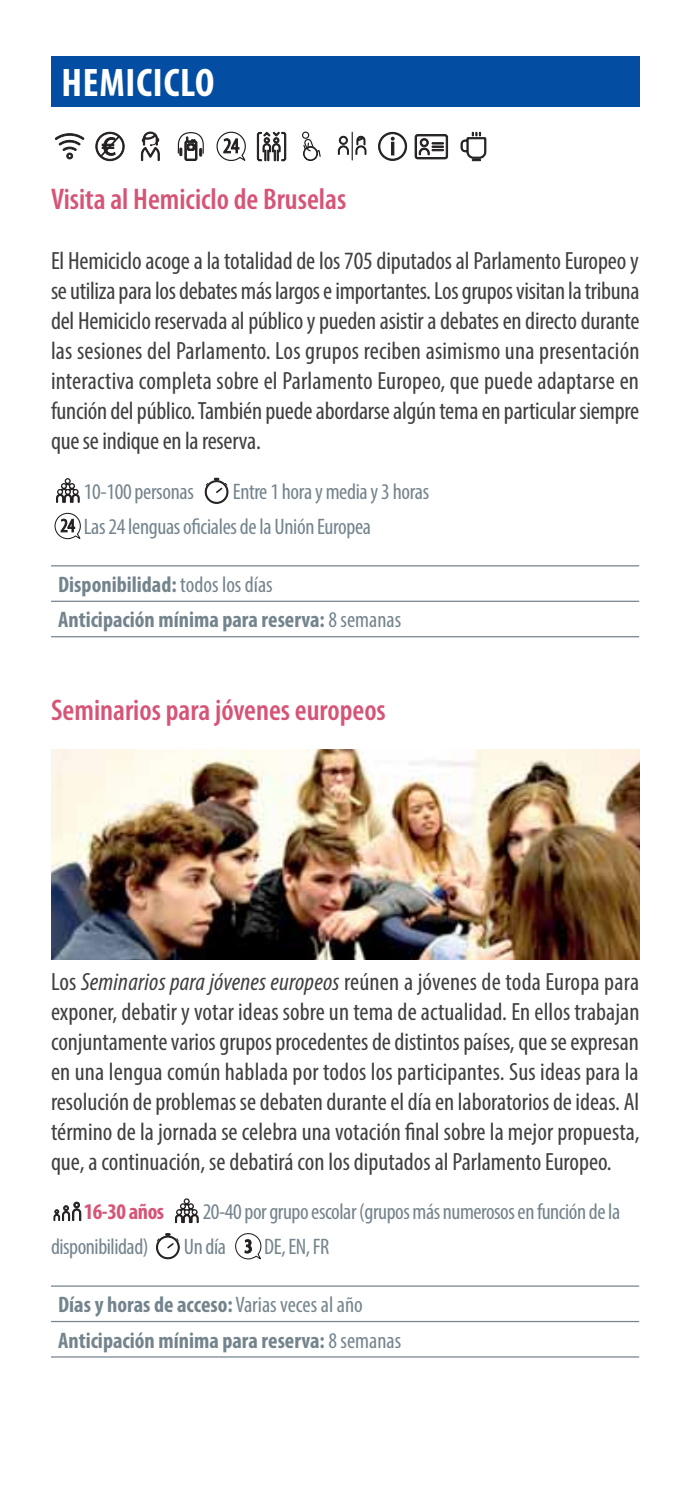
<style>
.page{position:relative;width:685px;height:1488px;background:#fff}
.page>*{position:absolute;margin:0;border:0;box-sizing:border-box;transform-origin:0 0}
.t1{font:700 condensed 40px "Myriad Pro";letter-spacing:.02em;color:#fff}
.t2{font:600 condensed 30px "Myriad Pro";color:#d65476}
.t3{font:condensed 25px/30px "Myriad Pro";letter-spacing:-.01em;color:#404041;text-align:justify}
.t4{font:condensed 22.5px/35.2px "Myriad Pro";letter-spacing:-.02em;color:#74848d}
.t5{font:700 condensed 22.5px/35.5px "Myriad Pro";color:#74848d}
.t6{font:700 condensed 22.5px "Myriad Pro";letter-spacing:-.02em;color:#d65476}
.s1{font-weight:400}
.s2{font-style:italic}
</style>
<div class="page">
<div style="left:51px;top:56px;width:588px;height:50px;background:#034ea2"></div>
<svg style="left:379px;top:132px;width:28px;height:28px"></svg>
<div style="left:380px;top:133px;width:26px;height:26px;border:1px solid #231f20;border-radius:50%"></div>
<div style="left:378px;top:132px;width:29px;height:29px;border:1px solid #231f20;border-radius:50%"></div>
<svg style="left:461px;top:132px;width:25px;height:29px"></svg>
<svg style="left:338px;top:132px;width:28px;height:28px"></svg>
<div style="left:415px;top:134px;width:33px;height:25px;border:1px solid #231f20;border-radius:3px"></div>
<svg style="left:415px;top:135px;width:33px;height:24px"></svg>
<svg style="left:257px;top:132px;width:29px;height:29px"></svg>
<div style="left:302px;top:132px;width:7px;height:7px;border:1px solid #221f20;border-radius:50%"></div>
<svg style="left:302px;top:137px;width:19px;height:24px"></svg>
<svg style="left:216px;top:131px;width:30px;height:30px"></svg>
<svg style="left:177px;top:132px;width:27px;height:29px"></svg>
<svg style="left:141px;top:132px;width:18px;height:29px"></svg>
<svg style="left:96px;top:132px;width:28px;height:29px"></svg>
<svg style="left:55px;top:133px;width:29px;height:26px"></svg>
<svg style="left:56px;top:478px;width:23px;height:24px"></svg>
<div style="left:205px;top:480px;width:23px;height:24px;border:1px solid #221f20;border-radius:50%"></div>
<svg style="left:205px;top:478px;width:23px;height:25px"></svg>
<svg style="left:54px;top:512px;width:27px;height:28px"></svg>
<hr style="left:51px;top:565px;width:588px;height:1px;background:#74848d">
<hr style="left:51px;top:600px;width:588px;height:2px;background:#74848d">
<hr style="left:51px;top:636px;width:588px;height:1px;background:#74848d">
<svg style="left:54px;top:1202px;width:27px;height:18px"></svg>
<svg style="left:175px;top:1198px;width:23px;height:24px"></svg>
<div style="left:156px;top:1235px;width:24px;height:24px;border:1px solid #221f20;border-radius:50%"></div>
<svg style="left:156px;top:1233px;width:24px;height:25px"></svg>
<svg style="left:235px;top:1233px;width:27px;height:27px"></svg>
<hr style="left:51px;top:1320px;width:588px;height:2px;background:#74848d">
<hr style="left:51px;top:1356px;width:588px;height:1px;background:#74848d">
<hr style="left:51px;top:1285px;width:588px;height:1px;background:#74848d">
<img style="left:51px;top:749px;width:588px;height:210px">
<h1 class="t1" style="left:61px;top:68px;width:155px">HEMICICLO</h1>
<p class="t2" style="left:51px;top:188px;width:297px">Visita al Hemiciclo de Bruselas</p>
<p class="t3" style="left:51px;top:248px;width:590px">El Hemiciclo acoge a la totalidad de los 705 diputados al Parlamento Europeo y se utiliza para los debates más largos e importantes. Los grupos visitan la tribuna del Hemiciclo reservada al público y pueden asistir a debates en directo durante las sesiones del Parlamento. Los grupos reciben asimismo una presentación interactiva completa sobre el Parlamento Europeo, que puede adaptarse en función del público. También puede abordarse algún tema en particular siempre que se indique en la reserva.</p>
<p class="t4" style="left:84px;top:476px;width:112px">10-100 personas</p>
<p class="t4" style="left:84px;top:476px;width:347px;text-indent:149px">Entre 1 hora y media y 3 horas<br>Las 24 lenguas oficiales de la Unión Europea</p>
<p class="t5" style="left:58px;top:569px;width:345px">Disponibilidad: <span class="s1">todos los días<br></span>Anticipación mínima para reserva: <span class="s1">8 semanas</span></p>
<p class="t2" style="left:51px;top:698px;width:336px">Seminarios para jóvenes europeos</p>
<p class="t3" style="left:51px;top:968px;width:590px">Los <span class="s2">Seminarios para jóvenes europeos</span> reúnen a jóvenes de toda Europa para exponer, debatir y votar ideas sobre un tema de actualidad. En ellos trabajan conjuntamente varios grupos procedentes de distintos países, que se expresan en una lengua común hablada por todos los participantes. Sus ideas para la resolución de problemas se debaten durante el día en laboratorios de ideas. Al término de la jornada se celebra una votación final sobre la mejor propuesta, que, a continuación, se debatirá con los diputados al Parlamento Europeo.</p>
<p class="t6" style="left:84px;top:1203px;width:82px">16-30 años</p>
<p class="t4" style="left:203px;top:1196px;width:419px">20-40 por grupo escolar (grupos más numerosos en función de la</p>
<p class="t4" style="left:51px;top:1231px;width:99px">disponibilidad)</p>
<p class="t4" style="left:184px;top:1231px;width:43px">Un día</p>
<p class="t4" style="left:264px;top:1231px;width:67px">DE, EN, FR</p>
<p class="t5" style="left:58px;top:1289px;width:345px">Días y horas de acceso: <span class="s1">Varias veces al año<br></span>Anticipación mínima para reserva: <span class="s1">8 semanas</span></p>
</div>
